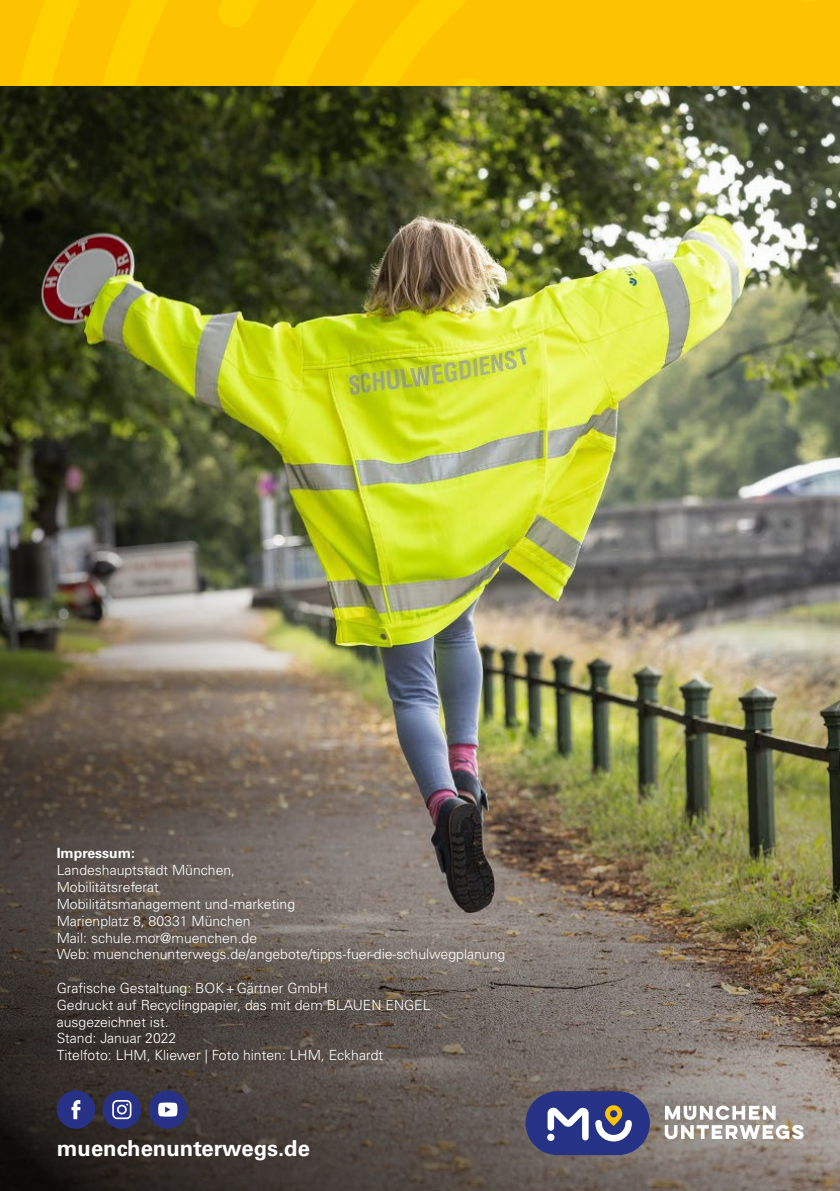
<style>
.page{position:relative;width:840px;height:1191px;background:#fff}
.page>*{position:absolute;margin:0;border:0;box-sizing:border-box;transform-origin:0 0}
.P_Fließtext_Light_CD{font:700 22px "Univers LT Pro 65";color:#fff}
.P_Impressum{font:300 14px/16.8px "Univers LT Pro 45";color:#fff}
.P_Impressum-2{font:700 14px "Univers LT Pro 65";color:#fff}
</style>
<div class="page">
<img style="left:0;top:0;width:839px;height:86px">
<img style="left:0;top:86px;width:839px;height:1105px">
<div style="left:57px;top:1090px;width:38px;height:38px;background:#273286;border-radius:50%"></div>
<svg style="left:71px;top:1100px;width:9px;height:19px"></svg>
<div style="left:148px;top:1090px;width:39px;height:38px;background:#273286;border-radius:50%"></div>
<svg style="left:158px;top:1102px;width:19px;height:14px"></svg>
<div style="left:103px;top:1090px;width:38px;height:38px;background:#273286;border-radius:50%"></div>
<svg style="left:112px;top:1100px;width:19px;height:19px"></svg>
<svg style="left:664px;top:1105px;width:139px;height:34px"></svg>
<div style="left:525px;top:1091px;width:124px;height:64px;background:#263286;border-radius:32px"></div>
<svg style="left:547px;top:1107px;width:41px;height:33px"></svg>
<svg style="left:595px;top:1105px;width:36px;height:36px"></svg>
<p class="P_Impressum-2" style="left:57px;top:843px;width:80px">Impressum:</p>
<p class="P_Impressum" style="left:57px;top:861px;width:240px">Landeshauptstadt München,<br>Mobilitätsreferat<br>Mobilitätsmanagement und -marketing</p>
<p class="P_Impressum" style="left:57px;top:912px;width:195px">Marienplatz 8, 80331 München</p>
<p class="P_Impressum" style="left:57px;top:928px;width:202px">Mail: schule.mor@muenchen.de</p>
<p class="P_Impressum" style="left:57px;top:945px;width:450px">Web: muenchenunterwegs.de/angebote/tipps-fuer-die-schulwegplanung</p>
<p class="P_Impressum" style="left:57px;top:979px;width:272px">Grafische Gestaltung: BOK+Gärtner GmbH</p>
<p class="P_Impressum" style="left:57px;top:996px;width:375px">Gedruckt auf Recyclingpapier, das mit dem BLAUEN ENGEL ausgezeichnet ist.</p>
<p class="P_Impressum" style="left:57px;top:1029px;width:328px">Stand: Januar 2022<br>Titelfoto: LHM, Kliewer | Foto hinten: LHM, Eckhardt</p>
<p class="P_Fließtext_Light_CD" style="left:57px;top:1133px;width:254px">muenchenunterwegs.de</p>
</div>
